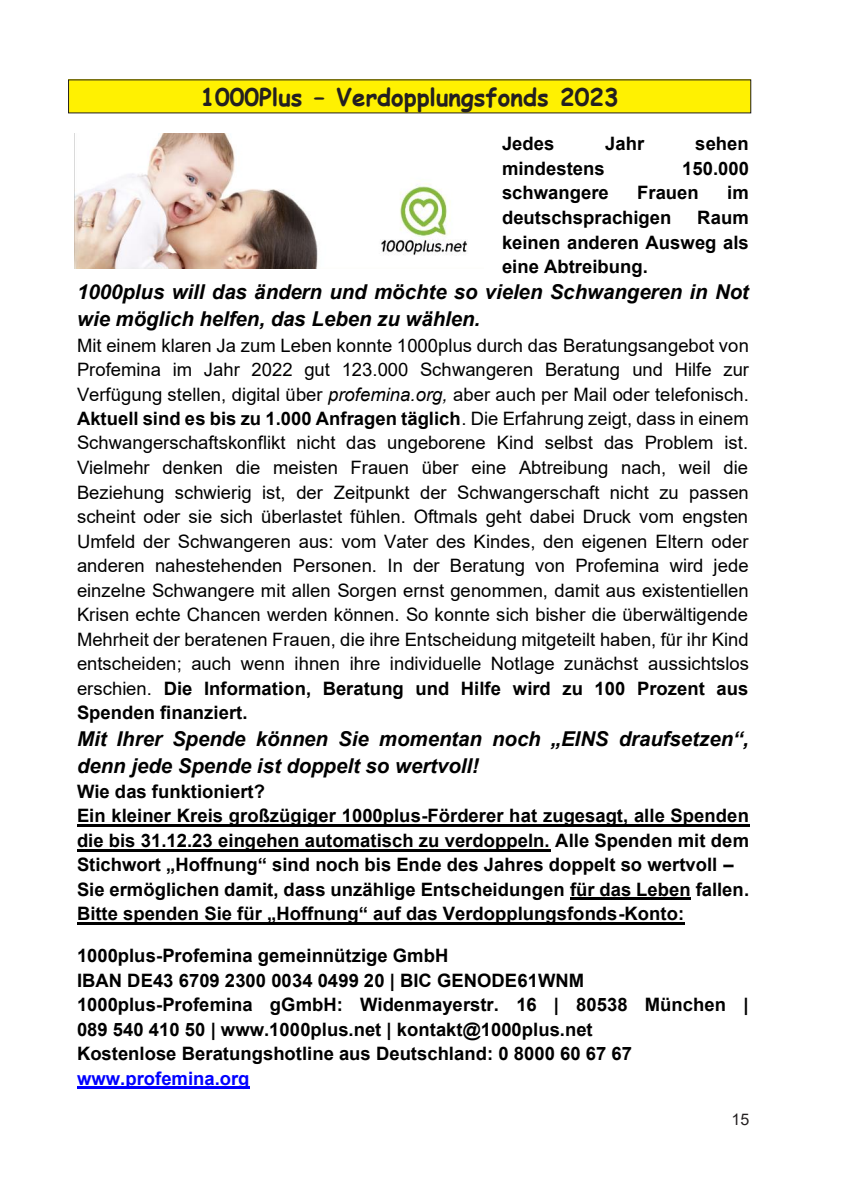
<style>
.page{position:relative;width:842px;height:1191px;background:#fff}
.page>*{position:absolute;margin:0;border:0;box-sizing:border-box;transform-origin:0 0}
.t1{font:700 24px "Comic Sans MS";color:#231f20}
.t2{font:italic 700 20.4px/27px "Arial";color:#000}
.t3{font:18.4px/24.6px "Arial";color:#000;text-align:justify}
.t4{font:700 18.4px/24.4px "Arial";color:#000}
.t5{font:700 18.4px "Arial";color:#00f}
.t6{font:16px "Arial";color:#231f20}
.s1{font-style:italic}
.s2{font-weight:700}
</style>
<div class="page">
<hr style="left:77px;top:824px;width:672px;height:2px;background:#000">
<hr style="left:77px;top:849px;width:473px;height:2px;background:#000">
<hr style="left:570px;top:898px;width:121px;height:2px;background:#000">
<hr style="left:77px;top:922px;width:607px;height:2px;background:#000">
<hr style="left:77px;top:1087px;width:173px;height:2px;background:#00f">
<img style="left:74px;top:134px;width:394px;height:134px">
<div style="left:69px;top:80px;width:682px;height:33px;background:#fff101"></div>
<h1 class="t1" style="left:200px;top:80px;width:420px">1000Plus – Verdopplungsfonds 2023</h1>
<p class="t4" style="left:502px;top:132px;width:54px">Jedes</p>
<p class="t4" style="left:605px;top:132px;width:41px">Jahr</p>
<p class="t4" style="left:695px;top:132px;width:55px">sehen</p>
<p class="t4" style="left:502px;top:156px;width:104px">mindestens</p>
<p class="t4" style="left:682px;top:156px;width:68px">150.000</p>
<p class="t4" style="left:502px;top:181px;width:108px">schwangere</p>
<p class="t4" style="left:637px;top:181px;width:63px">Frauen</p>
<p class="t4" style="left:727px;top:181px;width:23px">im</p>
<p class="t4" style="left:502px;top:205px;width:171px">deutschsprachigen</p>
<p class="t4" style="left:502px;top:205px;width:248px;text-align:justify;text-indent:195px">Raum keinen anderen Ausweg als eine Abtreibung.</p>
<p class="t2" style="left:77px;top:279px;width:673px">1000plus will das ändern und möchte so vielen Schwangeren in Not wie möglich helfen, das Leben zu wählen.</p>
<p class="t3" style="left:77px;top:333px;width:673px">Mit einem klaren Ja zum Leben konnte 1000plus durch das Beratungsangebot von Profemina im Jahr 2022 gut 123.000 Schwangeren Beratung und Hilfe zur Verfügung stellen, digital über <span class="s1">profemina.org,</span> aber auch per Mail oder telefonisch.<br><span class="s2">Aktuell sind es bis zu 1.000 Anfragen täglich</span>. Die Erfahrung zeigt, dass in einem Schwangerschaftskonflikt nicht das ungeborene Kind selbst das Problem ist.<br>Vielmehr denken die meisten Frauen über eine Abtreibung nach, weil die Beziehung schwierig ist, der Zeitpunkt der Schwangerschaft nicht zu passen scheint oder sie sich überlastet fühlen. Oftmals geht dabei Druck vom engsten Umfeld der Schwangeren aus: vom Vater des Kindes, den eigenen Eltern oder anderen nahestehenden Personen. In der Beratung von Profemina wird jede einzelne Schwangere mit allen Sorgen ernst genommen, damit aus existentiellen Krisen echte Chancen werden können. So konnte sich bisher die überwältigende Mehrheit der beratenen Frauen, die ihre Entscheidung mitgeteilt haben, für ihr Kind entscheiden; auch wenn ihnen ihre individuelle Notlage zunächst aussichtslos erschien. <span class="s2">Die Information, Beratung und Hilfe wird zu 100 Prozent aus Spenden finanziert.</span></p>
<p class="t2" style="left:77px;top:725px;width:673px">Mit Ihrer Spende können Sie momentan noch „EINS draufsetzen“, denn jede Spende ist doppelt so wertvoll!</p>
<p class="t4" style="left:77px;top:779px;width:674px">Wie das funktioniert?<br>Ein kleiner Kreis großzügiger 1000plus-Förderer hat zugesagt, alle Spenden die bis 31.12.23 eingehen automatisch zu verdoppeln. Alle Spenden mit dem Stichwort „Hoffnung“ sind noch bis Ende des Jahres doppelt so wertvoll – Sie ermöglichen damit, dass unzählige Entscheidungen für das Leben fallen.<br>Bitte spenden Sie für „Hoffnung“ auf das Verdopplungsfonds-Konto:</p>
<p class="t4" style="left:77px;top:943px;width:673px">1000plus-Profemina gemeinnützige GmbH<br>IBAN DE43 6709 2300 0034 0499 20 | BIC GENODE61WNM 1000plus-Profemina gGmbH: Widenmayerstr. 16 | 80538 München | 089 540 410 50 | www.1000plus.net | kontakt@1000plus.net<br>Kostenlose Beratungshotline aus Deutschland: 0 8000 60 67 67</p>
<p class="t5" style="left:77px;top:1065px;width:174px">www.profemina.org</p>
<p class="t6" style="left:731px;top:1108px;width:19px">15</p>
</div>
